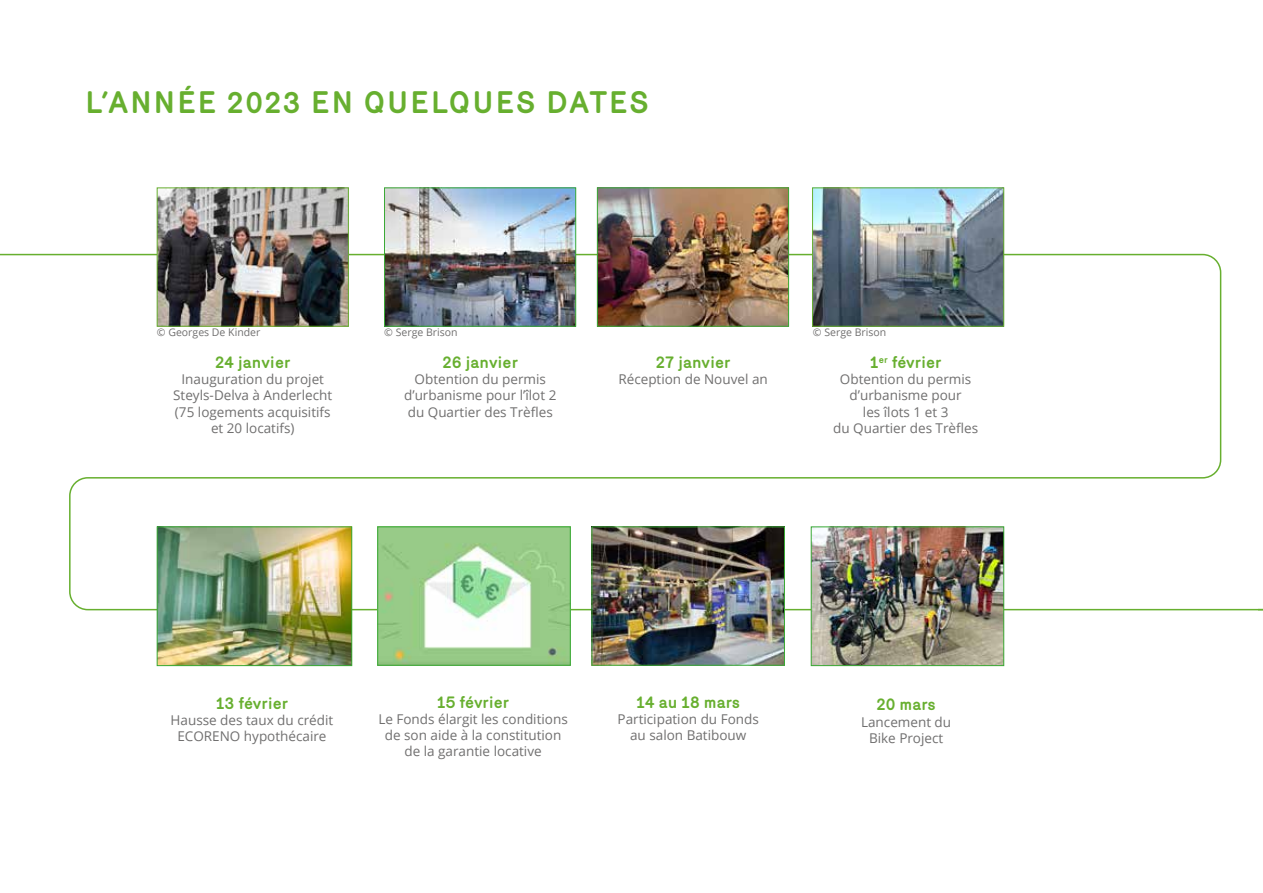
<style>
.page{position:relative;width:1263px;height:893px;background:#fff}
.page>*{position:absolute;margin:0;border:0;box-sizing:border-box;transform-origin:0 0}
.t1{font:700 30px "Merkury";letter-spacing:.05em;color:#67af2f}
.t2{font:700 16.5px "Merkury";color:#67af2f}
.t3{font:13.5px/16.2px "Open Sans";color:#706f6f;text-align:center}
.t4{font:10.5px "Open Sans";color:#706f6f}
</style>
<div class="page">
<svg style="left:0;top:253px;width:1259px;height:358px"></svg>
<img style="left:599px;top:190px;width:188px;height:134px">
<div style="left:597px;top:188px;width:192px;height:138px;border:1px solid #3aaa35"></div>
<img style="left:380px;top:529px;width:188px;height:134px">
<div style="left:378px;top:527px;width:192px;height:138px;border:1px solid #3aaa35"></div>
<img style="left:594px;top:529px;width:189px;height:134px">
<div style="left:592px;top:527px;width:193px;height:138px;border:1px solid #3aaa35"></div>
<img style="left:159px;top:529px;width:191px;height:135px">
<div style="left:157px;top:527px;width:195px;height:139px;border:1px solid #3aaa35"></div>
<img style="left:813px;top:529px;width:189px;height:135px">
<div style="left:811px;top:527px;width:193px;height:139px;border:1px solid #3aaa35"></div>
<img style="left:159px;top:190px;width:188px;height:134px">
<div style="left:157px;top:188px;width:192px;height:138px;border:1px solid #67af2f"></div>
<img style="left:814px;top:190px;width:188px;height:134px">
<div style="left:812px;top:188px;width:192px;height:138px;border:1px solid #67af2f"></div>
<img style="left:386px;top:190px;width:188px;height:134px">
<div style="left:384px;top:188px;width:192px;height:138px;border:1px solid #3aaa35"></div>
<svg style="left:1259px;top:608px;width:4px;height:3px"></svg>
<h1 class="t1" style="left:85px;top:80px;width:565px">L’ANNÉE 2023 EN QUELQUES DATES</h1>
<p class="t4" style="left:157px;top:325px;width:105px">© Georges De Kinder</p>
<p class="t2" style="left:215px;top:350px;width:77px">24 janvier</p>
<p class="t3" style="left:173px;top:371px;width:161px">Inauguration du projet<br>Steyls-Delva à Anderlecht (75 logements acquisitifs et 20 locatifs)</p>
<p class="t4" style="left:384px;top:325px;width:75px">© Serge Brison</p>
<p class="t2" style="left:443px;top:350px;width:77px">26 janvier</p>
<p class="t3" style="left:404px;top:371px;width:154px">Obtention du permis d’urbanisme pour l’îlot 2 du Quartier des Trèfles</p>
<p class="t2" style="left:656px;top:350px;width:76px">27 janvier</p>
<p class="t3" style="left:618px;top:371px;width:151px">Réception de Nouvel an</p>
<p class="t4" style="left:813px;top:325px;width:75px">© Serge Brison</p>
<p class="t2" style="left:870px;top:350px;width:73px">1<sup>er</sup> février</p>
<p class="t3" style="left:833px;top:371px;width:147px">Obtention du permis d’urbanisme pour<br>les îlots 1 et 3<br>du Quartier des Trèfles</p>
<p class="t2" style="left:216px;top:691px;width:74px">13 février</p>
<p class="t3" style="left:171px;top:712px;width:164px">Hausse des taux du crédit<br>ECORENO hypothécaire</p>
<p class="t2" style="left:437px;top:690px;width:74px">15 février</p>
<p class="t3" style="left:378px;top:711px;width:191px">Le Fonds élargit les conditions de son aide à la constitution de la garantie locative</p>
<p class="t2" style="left:636px;top:690px;width:105px">14 au 18 mars</p>
<p class="t3" style="left:617px;top:711px;width:143px">Participation du Fonds au salon Batibouw</p>
<p class="t2" style="left:876px;top:692px;width:61px">20 mars</p>
<p class="t3" style="left:861px;top:713px;width:92px">Lancement du<br>Bike Project</p>
</div>
